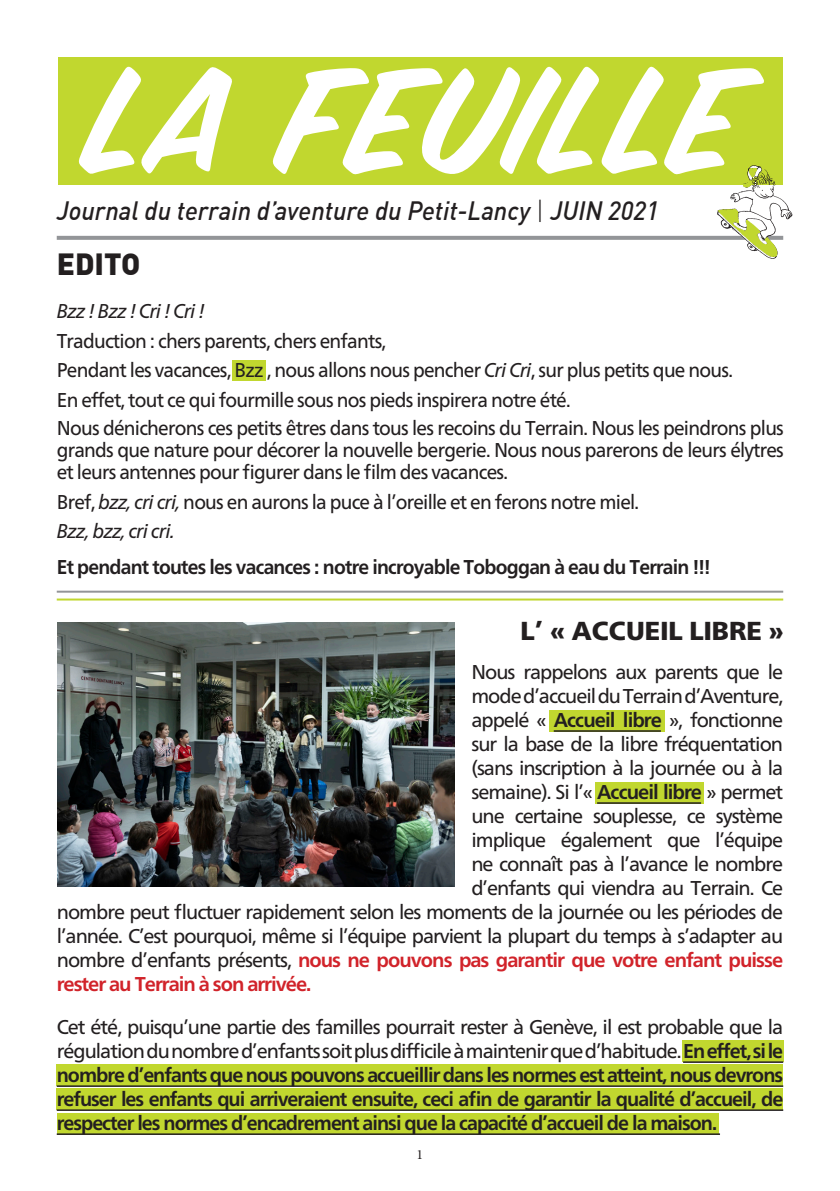
<style>
.page{position:relative;width:840px;height:1191px;background:#fff}
.page>*{position:absolute;margin:0;border:0;box-sizing:border-box;transform-origin:0 0}
.t1{font:162px "Sign Painter House Brush";letter-spacing:.015em;color:#fff}
.t2{font:900 30px "DIN Baltic";color:#231f20}
.t3{font:italic 500 26px "DIN";color:#231f20;scale:.96 1}
.Texte{font:900 26px "Frutiger Neue LT";color:#231f20}
.Texte-2{font:20px "Frutiger Neue LT";letter-spacing:-.05em;color:#231f20}
.Texte-3{font:20px/22px "Frutiger Neue LT";letter-spacing:-.05em;color:#231f20;text-align:justify;scale:.95 1}
.Texte-4{font:700 20px/24px "Frutiger Neue LT";letter-spacing:-.04em;color:#231f20;text-align:justify}
.Texte-5{font:700 20px "Frutiger Neue LT";letter-spacing:-.05em;color:#d1232a}
.Texte-6{font:700 20px "Frutiger Neue LT";letter-spacing:-.04em;color:#231f20;scale:.95 1}
.Texte-7{font:italic 20px "Frutiger Neue LT";letter-spacing:-.04em;color:#231f20;scale:.95 1}
.t4{font:14px "Minion Pro";color:#231f20}
.s1{font-family:"DIN Light Alternate";font-weight:400;font-style:normal}
.s2{font-style:italic}
.s3{font-weight:700}
.s4{font-weight:400;color:#231f20}
.s5{font-weight:400}
</style>
<div class="page">
<div style="left:57px;top:1113px;width:661px;height:21px;background:#c1d72f"></div>
<div style="left:57px;top:1088px;width:725px;height:21px;background:#c1d72f"></div>
<div style="left:57px;top:1064px;width:725px;height:22px;background:#c1d72f"></div>
<div style="left:681px;top:1040px;width:101px;height:22px;background:#c1d72f"></div>
<div style="left:594px;top:782px;width:109px;height:21px;background:#c1d72f"></div>
<div style="left:549px;top:710px;width:115px;height:21px;background:#c1d72f"></div>
<div style="left:232px;top:360px;width:34px;height:20px;background:#c1d72f"></div>
<div style="left:58px;top:57px;width:724px;height:127px;background:#c1d72f"></div>
<svg style="left:57px;top:236px;width:659px;height:4px;background:#97999c"></svg>
<svg style="left:716px;top:165px;width:75px;height:94px"></svg>
<hr style="left:57px;top:590px;width:725px;height:2px;background:#939598">
<hr style="left:57px;top:598px;width:725px;height:2px;background:#c1d72f">
<hr style="left:553px;top:730px;width:107px;height:1px;background:#231f20">
<hr style="left:596px;top:802px;width:104px;height:1px;background:#231f20">
<hr style="left:682px;top:1061px;width:100px;height:1px;background:#231f20">
<hr style="left:57px;top:1085px;width:725px;height:1px;background:#231f20">
<hr style="left:57px;top:1109px;width:725px;height:1px;background:#231f20">
<hr style="left:57px;top:1133px;width:662px;height:1px;background:#231f20">
<img style="left:58px;top:622px;width:396px;height:264px">
<p class="t1" style="left:89px;top:43px;width:658px">LA FEUILLE</p>
<p class="t3" style="left:57px;top:194px;width:628px">Journal du terrain d’aventure du Petit-Lancy <span class="s1">|</span> JUIN 2021</p>
<p class="t2" style="left:57px;top:244px;width:85px">EDITO</p>
<p class="Texte-7" style="left:57px;top:299px;width:157px">Bzz ! Bzz ! Cri ! Cri !</p>
<p class="Texte-3" style="left:57px;top:330px;width:348px">Traduction : chers parents, chers enfants,</p>
<p class="Texte-3" style="left:57px;top:359px;width:713px">Pendant les vacances, Bzz , nous allons nous pencher <span class="s2">Cri Cri</span>, sur plus petits que nous.</p>
<p class="Texte-3" style="left:57px;top:389px;width:542px">En effet, tout ce qui fourmille sous nos pieds inspirera notre été.</p>
<p class="Texte-3" style="left:57px;top:417px;width:766px">Nous dénicherons ces petits êtres dans tous les recoins du Terrain. Nous les peindrons plus grands que nature pour décorer la nouvelle bergerie. Nous nous parerons de leurs élytres et leurs antennes pour figurer dans le film des vacances.</p>
<p class="Texte-3" style="left:57px;top:490px;width:614px">Bref, <span class="s2">bzz, cri cri,</span> nous en aurons la puce à l’oreille et en ferons notre miel.</p>
<p class="Texte-7" style="left:57px;top:519px;width:125px">Bzz, bzz, cri cri.</p>
<p class="Texte-6" style="left:57px;top:555px;width:689px">Et pendant toutes les vacances : notre incroyable Toboggan à eau du Terrain !!!</p>
<p class="Texte" style="left:520px;top:615px;width:264px">L’ « ACCUEIL LIBRE »</p>
<p class="Texte-2" style="left:471px;top:660px;width:313px">Nous rappelons aux parents que le</p>
<p class="Texte-2" style="left:471px;top:684px;width:313px">mode d’accueil du Terrain d’Aventure,</p>
<p class="Texte-2" style="left:471px;top:708px;width:313px">appelé « <span class="s3">Accueil libre</span> », fonctionne</p>
<p class="Texte-2" style="left:471px;top:732px;width:313px">sur la base de la libre fréquentation</p>
<p class="Texte-2" style="left:471px;top:756px;width:313px">(sans inscription à la journée ou à la</p>
<p class="Texte-2" style="left:471px;top:780px;width:313px">semaine). Si l’« <span class="s3">Accueil libre</span> » permet</p>
<p class="Texte-2" style="left:471px;top:804px;width:313px">une certaine souplesse, ce système</p>
<p class="Texte-2" style="left:471px;top:828px;width:313px">implique également que l’équipe</p>
<p class="Texte-2" style="left:471px;top:852px;width:313px">ne connaît pas à l’avance le nombre</p>
<p class="Texte-2" style="left:471px;top:876px;width:313px">d’enfants qui viendra au Terrain. Ce</p>
<p class="Texte-2" style="left:57px;top:900px;width:727px">nombre peut fluctuer rapidement selon les moments de la journée ou les périodes de</p>
<p class="Texte-2" style="left:57px;top:924px;width:727px">l’année. C’est pourquoi, même si l’équipe parvient la plupart du temps à s’adapter au</p>
<p class="Texte-5" style="left:57px;top:948px;width:727px"><span class="s4">nombre d’enfants présents,</span> nous ne pouvons pas garantir que votre enfant puisse</p>
<p class="Texte-5" style="left:57px;top:972px;width:256px">rester au Terrain à son arrivée.</p>
<p class="Texte-4" style="left:57px;top:1015px;width:727px"><span class="s5">Cet été, puisqu’une partie des familles pourrait rester à Genève, il est probable que la régulation du nombre d’enfants soit plus difficile à maintenir que d’habitude.</span> En effet, si le nombre d’enfants que nous pouvons accueillir dans les normes est atteint, nous devrons refuser les enfants qui arriveraient ensuite, ceci afin de garantir la qualité d’accueil, de respecter les normes d’encadrement ainsi que la capacité d’accueil de la maison.</p>
<p class="t4" style="left:416px;top:1144px;width:8px">1</p>
</div>
